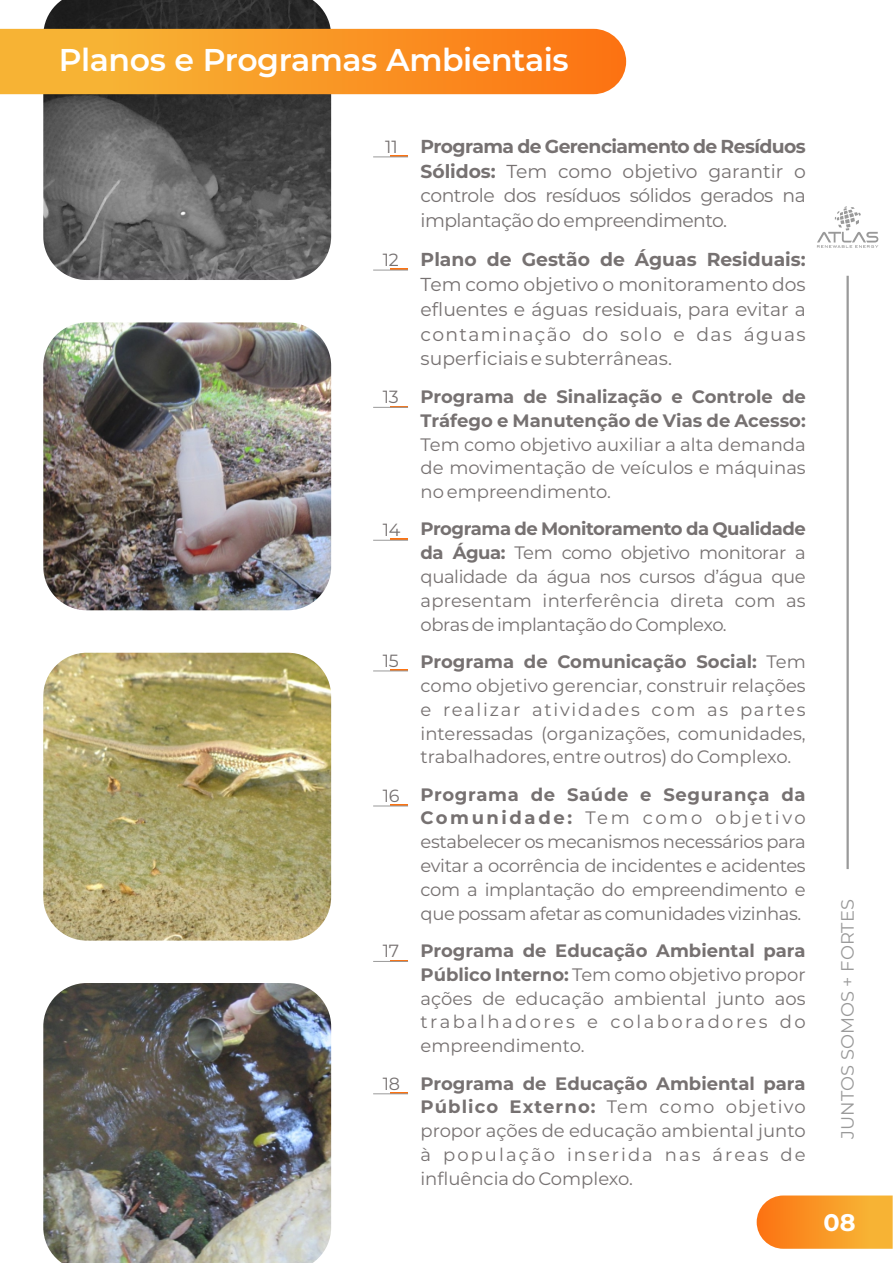
<style>
.page{position:relative;width:893px;height:1263px;background:#fff}
.page>*{position:absolute;margin:0;border:0;box-sizing:border-box;transform-origin:0 0}
.t1{font:600 31.5px "Montserrat";letter-spacing:-.015em;color:#fff}
.t2{font:700 24px "Montserrat";color:#fff}
.t3{font:18.75px/24.8px "Montserrat";letter-spacing:-.025em;color:#767171;text-align:justify}
.t4{font:700 18.75px "Montserrat";color:#767171}
.t5{font:18px/23.9px "Montserrat";color:#767171;text-align:justify}
.t6{font:700 18px/23.9px "Montserrat";color:#767171}
.t7{font:17.85px "Montserrat";color:#999}
.t8{font:17.55px "Montserrat";letter-spacing:-.01em;color:#767171}
.s1{font-weight:700}
</style>
<div class="page">
<img style="left:43px;top:0;width:288px;height:280px">
<img style="left:43px;top:322px;width:288px;height:288px;border-radius:43px">
<img style="left:43px;top:653px;width:288px;height:287px;border-radius:43px">
<img style="left:43px;top:983px;width:288px;height:280px">
<svg style="left:757px;top:1195px;width:136px;height:54px;background:#f99e32"></svg>
<svg style="left:817px;top:206px;width:61px;height:42px"></svg>
<hr style="left:846px;top:276px;width:3px;height:593px;background:#999">
<svg style="left:0;top:29px;width:626px;height:65px;background:#f99928"></svg>
<svg style="left:391px;top:155px;width:17px;height:1px"></svg>
<hr style="left:373px;top:156px;width:35px;height:1px;background:#999">
<svg style="left:391px;top:268px;width:17px;height:2px"></svg>
<hr style="left:373px;top:270px;width:35px;height:1px;background:#999">
<svg style="left:391px;top:406px;width:17px;height:1px"></svg>
<hr style="left:373px;top:407px;width:35px;height:1px;background:#999">
<svg style="left:391px;top:538px;width:17px;height:2px"></svg>
<hr style="left:373px;top:540px;width:35px;height:1px;background:#999">
<svg style="left:391px;top:669px;width:17px;height:1px"></svg>
<hr style="left:373px;top:670px;width:35px;height:1px;background:#999">
<svg style="left:391px;top:804px;width:17px;height:1px"></svg>
<hr style="left:373px;top:805px;width:35px;height:1px;background:#999">
<svg style="left:391px;top:960px;width:17px;height:1px"></svg>
<hr style="left:373px;top:961px;width:35px;height:1px;background:#999">
<svg style="left:391px;top:1092px;width:17px;height:1px"></svg>
<hr style="left:373px;top:1093px;width:35px;height:1px;background:#999">
<h1 class="t1" style="left:59px;top:40px;width:512px">Planos e Programas Ambientais</h1>
<p class="t8" style="left:385px;top:136px;width:14px">11</p>
<p class="t8" style="left:383px;top:249px;width:18px">12</p>
<p class="t8" style="left:383px;top:386px;width:18px">13</p>
<p class="t8" style="left:383px;top:519px;width:19px">14</p>
<p class="t8" style="left:383px;top:650px;width:18px">15</p>
<p class="t8" style="left:383px;top:785px;width:18px">16</p>
<p class="t8" style="left:383px;top:940px;width:18px">17</p>
<p class="t8" style="left:383px;top:1073px;width:19px">18</p>
<p class="t3" style="left:421px;top:134px;width:387px"><span class="s1">Programa de Gerenciamento de Resíduos Sólidos:</span> Tem como objetivo garantir o controle dos resíduos sólidos gerados na implantação do empreendimento.</p>
<p class="t4" style="left:421px;top:248px;width:387px">Plano de Gestão de Águas Residuais:</p>
<p class="t3" style="left:421px;top:272px;width:387px">Tem como objetivo o monitoramento dos efluentes e águas residuais, para evitar a contaminação do solo e das águas superficiais e subterrâneas.</p>
<p class="t6" style="left:421px;top:384px;width:387px">Programa de Sinalização e Controle de<br>Tráfego e Manutenção de Vias de Acesso:</p>
<p class="t5" style="left:421px;top:432px;width:387px">Tem como objetivo auxiliar a alta demanda de movimentação de veículos e máquinas no empreendimento.</p>
<p class="t5" style="left:421px;top:517px;width:387px"><span class="s1">Programa de Monitoramento da Qualidade da Água:</span> Tem como objetivo monitorar a qualidade da água nos cursos d’água que apresentam interferência direta com as obras de implantação do Complexo.</p>
<p class="t5" style="left:421px;top:650px;width:387px"><span class="s1">Programa de Comunicação Social:</span> Tem como objetivo gerenciar, construir relações e realizar atividades com as partes interessadas (organizações, comunidades, trabalhadores, entre outros) do Complexo.</p>
<p class="t5" style="left:420px;top:782px;width:387px"><span class="s1">Programa de Saúde e Segurança da Comunidade:</span> Tem como objetivo estabelecer os mecanismos necessários para evitar a ocorrência de incidentes e acidentes com a implantação do empreendimento e que possam afetar as comunidades vizinhas.</p>
<p class="t5" style="left:420px;top:938px;width:387px"><span class="s1">Programa de Educação Ambiental para Público Interno:</span> Tem como objetivo propor ações de educação ambiental junto aos trabalhadores e colaboradores do empreendimento.</p>
<p class="t5" style="left:420px;top:1071px;width:387px"><span class="s1">Programa de Educação Ambiental para Público Externo:</span> Tem como objetivo propor ações de educação ambiental junto à população inserida nas áreas de influência do Complexo.</p>
<p class="t7" style="left:837px;top:1139px;width:241px;rotate:-90deg">JUNTOS SOMOS + FORTES</p>
<h2 class="t2" style="left:823px;top:1207px;width:34px">08</h2>
</div>
